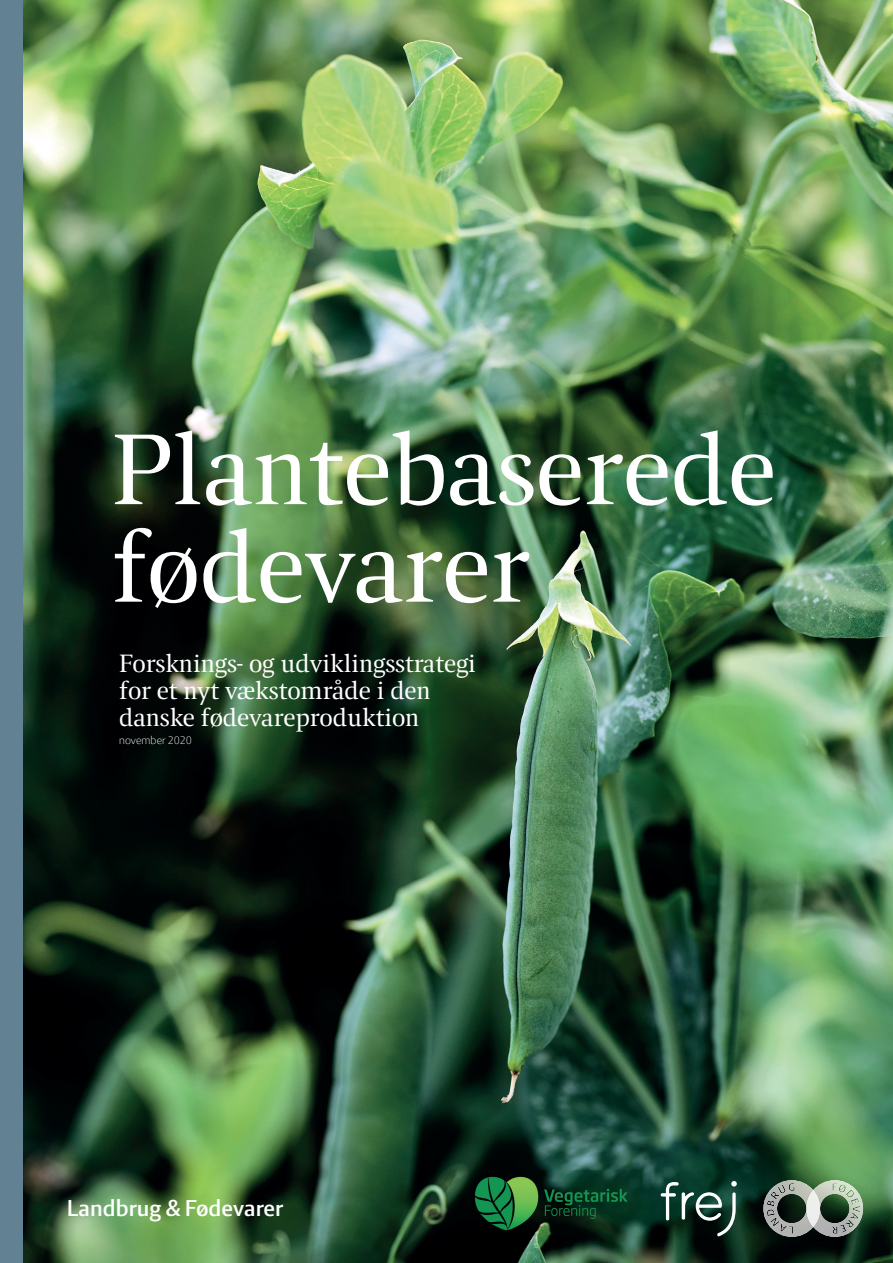
<style>
.page{position:relative;width:893px;height:1263px;background:#fff}
.page>*{position:absolute;margin:0;border:0;box-sizing:border-box;transform-origin:0 0}
.t1{font:108px/97.5px "Press Serif";color:#fff}
.t2{font:27px/27px "Press Serif";color:#fff}
.t3{font:600 24.75px "LF Press Sans";color:#fff}
.t4{font:300 12px "LF Press Sans";color:#fff}
</style>
<div class="page">
<img style="left:23px;top:0;width:870px;height:1263px">
<div style="left:0;top:0;width:23px;height:1263px;background:#628294"></div>
<img style="left:763px;top:1180px;width:43px;height:57px">
<img style="left:806px;top:1180px;width:57px;height:57px">
<img style="left:806px;top:1190px;width:14px;height:37px">
<img style="left:834px;top:1185px;width:23px;height:48px">
<svg style="left:661px;top:1181px;width:76px;height:55px;background:#36564b"></svg>
<img style="left:474px;top:1170px;width:180px;height:67px">
<h1 class="t1" style="left:112px;top:421px;width:666px">Plantebaserede fødevarer</h1>
<p class="t2" style="left:119px;top:649px;width:358px">Forsknings- og udviklingsstrategi for et nyt vækstområde i den danske fødevareproduktion</p>
<p class="t4" style="left:119px;top:733px;width:74px">november 2020</p>
<p class="t3" style="left:67px;top:1194px;width:218px">Landbrug &amp; Fødevarer</p>
</div>
